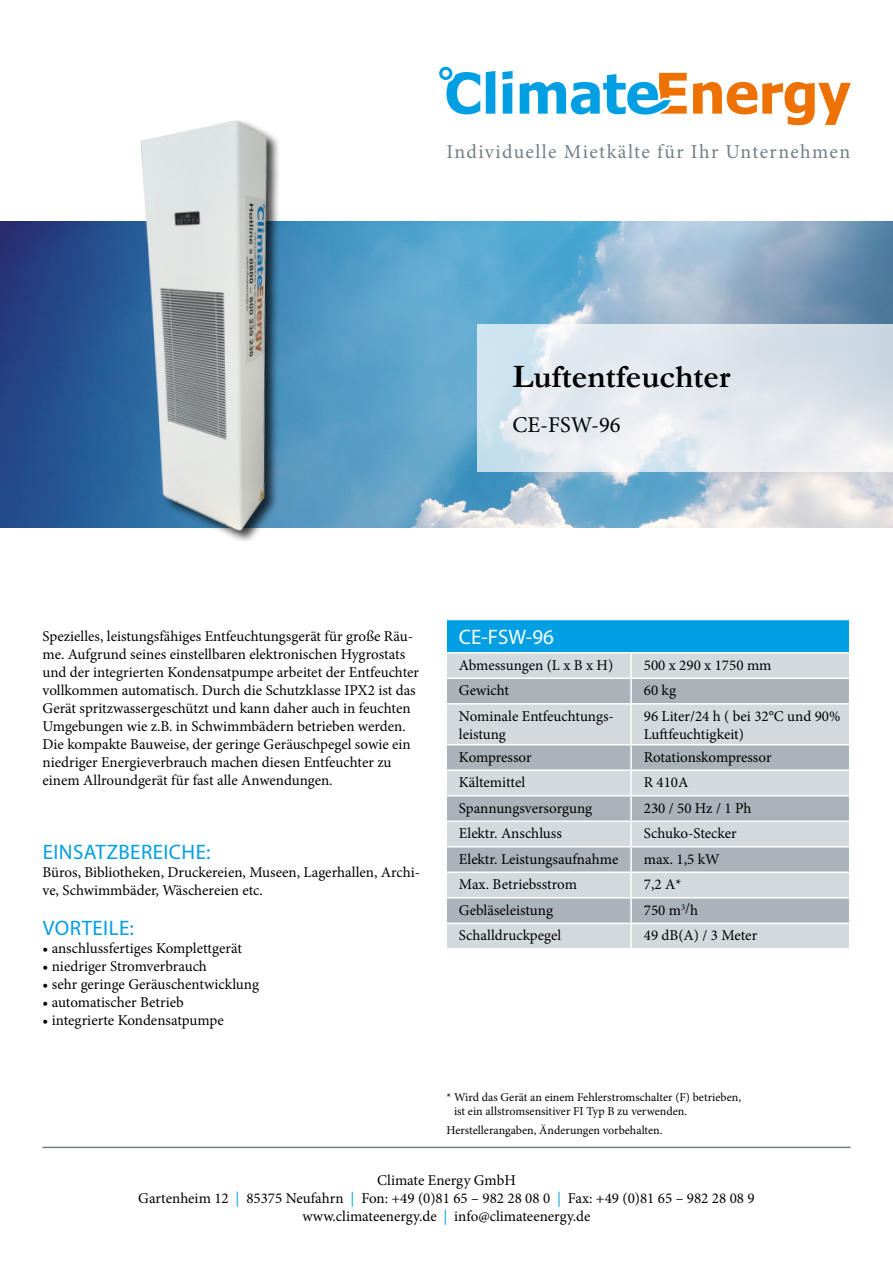
<style>
.page{position:relative;width:893px;height:1263px;background:#fff}
.page>*{position:absolute;margin:0;border:0;box-sizing:border-box;transform-origin:0 0}
.t1{font:700 33px "Garamond";color:#000}
.t2{font:22.5px "Minion Pro";color:#000}
.t3{font:21px "Myriad Pro";letter-spacing:.02em;color:#009fe3}
.t4{font:21px "Myriad Pro";color:#fff}
.t5{font:19.8px "Minion Pro";letter-spacing:.07em;color:#717e86}
.t6{font:15px/18px "Minion Pro";color:#000}
.t7{font:12px/13.5px "Minion Pro";color:#000}
.s1{color:#009fe3}
</style>
<div class="page">
<img style="left:0;top:221px;width:893px;height:306px">
<hr style="left:43px;top:1147px;width:807px;height:1px;background:#717e86">
<svg style="left:502px;top:71px;width:11px;height:43px"></svg>
<svg style="left:486px;top:71px;width:9px;height:43px"></svg>
<svg style="left:693px;top:82px;width:158px;height:43px"></svg>
<svg style="left:520px;top:73px;width:167px;height:42px"></svg>
<svg style="left:439px;top:67px;width:41px;height:47px"></svg>
<div style="left:446px;top:619px;width:404px;height:34px;background:#009fe3"></div>
<div style="left:447px;top:653px;width:402px;height:295px;background:#d3dadd"></div>
<svg style="left:447px;top:679px;width:402px;height:243px;background:#bec6cb"></svg>
<hr style="left:445px;top:619px;width:186px;height:1px;background:#fff">
<hr style="left:445px;top:620px;width:2px;height:32px;background:#fff">
<hr style="left:631px;top:619px;width:219px;height:1px;background:#fff">
<hr style="left:849px;top:620px;width:1px;height:32px;background:#fff">
<hr style="left:445px;top:652px;width:186px;height:1px;background:#fff">
<hr style="left:631px;top:652px;width:219px;height:1px;background:#fff">
<hr style="left:630px;top:653px;width:2px;height:24px;background:#fff">
<hr style="left:445px;top:677px;width:186px;height:2px;background:#fff">
<hr style="left:631px;top:677px;width:219px;height:2px;background:#fff">
<hr style="left:630px;top:679px;width:2px;height:24px;background:#fff">
<hr style="left:445px;top:703px;width:186px;height:1px;background:#fff">
<hr style="left:631px;top:703px;width:219px;height:1px;background:#fff">
<hr style="left:630px;top:704px;width:2px;height:40px;background:#fff">
<hr style="left:445px;top:744px;width:186px;height:1px;background:#fff">
<hr style="left:631px;top:744px;width:219px;height:1px;background:#fff">
<hr style="left:630px;top:745px;width:2px;height:24px;background:#fff">
<hr style="left:445px;top:769px;width:186px;height:2px;background:#fff">
<hr style="left:631px;top:769px;width:219px;height:2px;background:#fff">
<hr style="left:630px;top:771px;width:2px;height:24px;background:#fff">
<hr style="left:445px;top:795px;width:186px;height:1px;background:#fff">
<hr style="left:631px;top:795px;width:219px;height:1px;background:#fff">
<hr style="left:630px;top:796px;width:2px;height:24px;background:#fff">
<hr style="left:445px;top:820px;width:186px;height:2px;background:#fff">
<hr style="left:631px;top:820px;width:219px;height:2px;background:#fff">
<hr style="left:630px;top:822px;width:2px;height:24px;background:#fff">
<hr style="left:445px;top:846px;width:186px;height:1px;background:#fff">
<hr style="left:631px;top:846px;width:219px;height:1px;background:#fff">
<hr style="left:630px;top:847px;width:2px;height:24px;background:#fff">
<hr style="left:445px;top:871px;width:186px;height:2px;background:#fff">
<hr style="left:631px;top:871px;width:219px;height:2px;background:#fff">
<hr style="left:630px;top:873px;width:2px;height:24px;background:#fff">
<hr style="left:445px;top:897px;width:186px;height:1px;background:#fff">
<hr style="left:631px;top:897px;width:219px;height:1px;background:#fff">
<hr style="left:630px;top:898px;width:2px;height:24px;background:#fff">
<hr style="left:445px;top:922px;width:186px;height:2px;background:#fff">
<hr style="left:631px;top:922px;width:219px;height:2px;background:#fff">
<hr style="left:630px;top:924px;width:2px;height:24px;background:#fff">
<svg style="left:478px;top:324px;width:415px;height:148px;background:#dfe7ed"></svg>
<img style="left:70px;top:120px;width:314px;height:421px">
<h3 class="t5" style="left:447px;top:139px;width:405px">Individuelle Mietkälte für Ihr Unternehmen</h3>
<h1 class="t1" style="left:512px;top:355px;width:219px">Luftentfeuchter</h1>
<h2 class="t2" style="left:512px;top:409px;width:110px">CE-FSW-96</h2>
<p class="t6" style="left:43px;top:628px;width:378px">Spezielles, leistungsfähiges Entfeuchtungsgerät für große Räu&shy;me. Aufgrund seines einstellbaren elektronischen Hygrostats und der integrierten Kondensatpumpe arbeitet der Entfeuchter vollkommen automatisch. Durch die Schutzklasse IPX2 ist das Gerät spritzwassergeschützt und kann daher auch in feuchten Umgebungen wie z.B. in Schwimmbädern betrieben werden.<br>Die kompakte Bauweise, der geringe Geräuschpegel sowie ein niedriger Energieverbrauch machen diesen Entfeuchter zu einem Allroundgerät für fast alle Anwendungen.</p>
<h3 class="t3" style="left:43px;top:839px;width:169px">EINSATZBEREICHE:</h3>
<p class="t6" style="left:43px;top:863px;width:379px">Büros, Bibliotheken, Druckereien, Museen, Lagerhallen, Archi&shy;ve, Schwimmbäder, Wäschereien etc.</p>
<h3 class="t3" style="left:43px;top:915px;width:93px">VORTEILE:</h3>
<p class="t6" style="left:43px;top:940px;width:201px">• anschlussfertiges Komplettgerät</p>
<p class="t6" style="left:43px;top:958px;width:166px">• niedriger Stromverbrauch</p>
<p class="t6" style="left:43px;top:976px;width:218px">• sehr geringe Geräuschentwicklung</p>
<p class="t6" style="left:43px;top:994px;width:143px">• automatischer Betrieb</p>
<p class="t6" style="left:43px;top:1012px;width:183px">• integrierte Kondensatpumpe</p>
<h3 class="t4" style="left:459px;top:624px;width:97px">CE-FSW-96</h3>
<p class="t6" style="left:459px;top:656px;width:156px">Abmessungen (L x B x H)</p>
<p class="t6" style="left:644px;top:656px;width:129px">500 x 290 x 1750 mm</p>
<p class="t6" style="left:459px;top:681px;width:52px">Gewicht</p>
<p class="t6" style="left:644px;top:681px;width:34px">60 kg</p>
<p class="t6" style="left:459px;top:707px;width:156px">Nominale Entfeuchtungs&shy;leistung</p>
<p class="t6" style="left:644px;top:707px;width:198px">96 Liter/24 h ( bei 32°C und 90%<br>Luftfeuchtigkeit)</p>
<p class="t6" style="left:459px;top:748px;width:74px">Kompressor</p>
<p class="t6" style="left:644px;top:748px;width:129px">Rotationskompressor</p>
<p class="t6" style="left:459px;top:773px;width:68px">Kältemittel</p>
<p class="t6" style="left:644px;top:773px;width:46px">R 410A</p>
<p class="t6" style="left:459px;top:799px;width:135px">Spannungsversorgung</p>
<p class="t6" style="left:644px;top:799px;width:109px">230 / 50 Hz / 1 Ph</p>
<p class="t6" style="left:459px;top:824px;width:104px">Elektr. Anschluss</p>
<p class="t6" style="left:644px;top:824px;width:94px">Schuko-Stecker</p>
<p class="t6" style="left:459px;top:850px;width:161px">Elektr. Leistungsaufnahme</p>
<p class="t6" style="left:644px;top:850px;width:77px">max. 1,5 kW</p>
<p class="t6" style="left:459px;top:875px;width:120px">Max. Betriebsstrom</p>
<p class="t6" style="left:644px;top:875px;width:39px">7,2 A*</p>
<p class="t6" style="left:459px;top:901px;width:96px">Gebläseleistung</p>
<p class="t6" style="left:644px;top:901px;width:56px">750 m<sup>3</sup>/h</p>
<p class="t6" style="left:459px;top:926px;width:104px">Schalldruckpegel</p>
<p class="t6" style="left:644px;top:926px;width:115px">49 dB(A) / 3 Meter</p>
<p class="t7" style="left:454px;top:1090px;width:289px;text-indent:-8px">* Wird das Gerät an einem Fehlerstromschalter (F) betrieben, ist ein allstromsensitiver FI Typ B zu verwenden.</p>
<p class="t7" style="left:446px;top:1123px;width:218px">Herstellerangaben, Änderungen vorbehalten.</p>
<p class="t6" style="left:138px;top:1171px;width:618px;text-align:center">Climate Energy GmbH<br>Gartenheim 12 <span class="s1">|</span> 85375 Neufahrn <span class="s1">|</span> Fon: +49 (0)81 65 – 982 28 08 0 <span class="s1">|</span> Fax: +49 (0)81 65 – 982 28 08 9 www.climateenergy.de <span class="s1">|</span> info@climateenergy.de</p>
</div>
